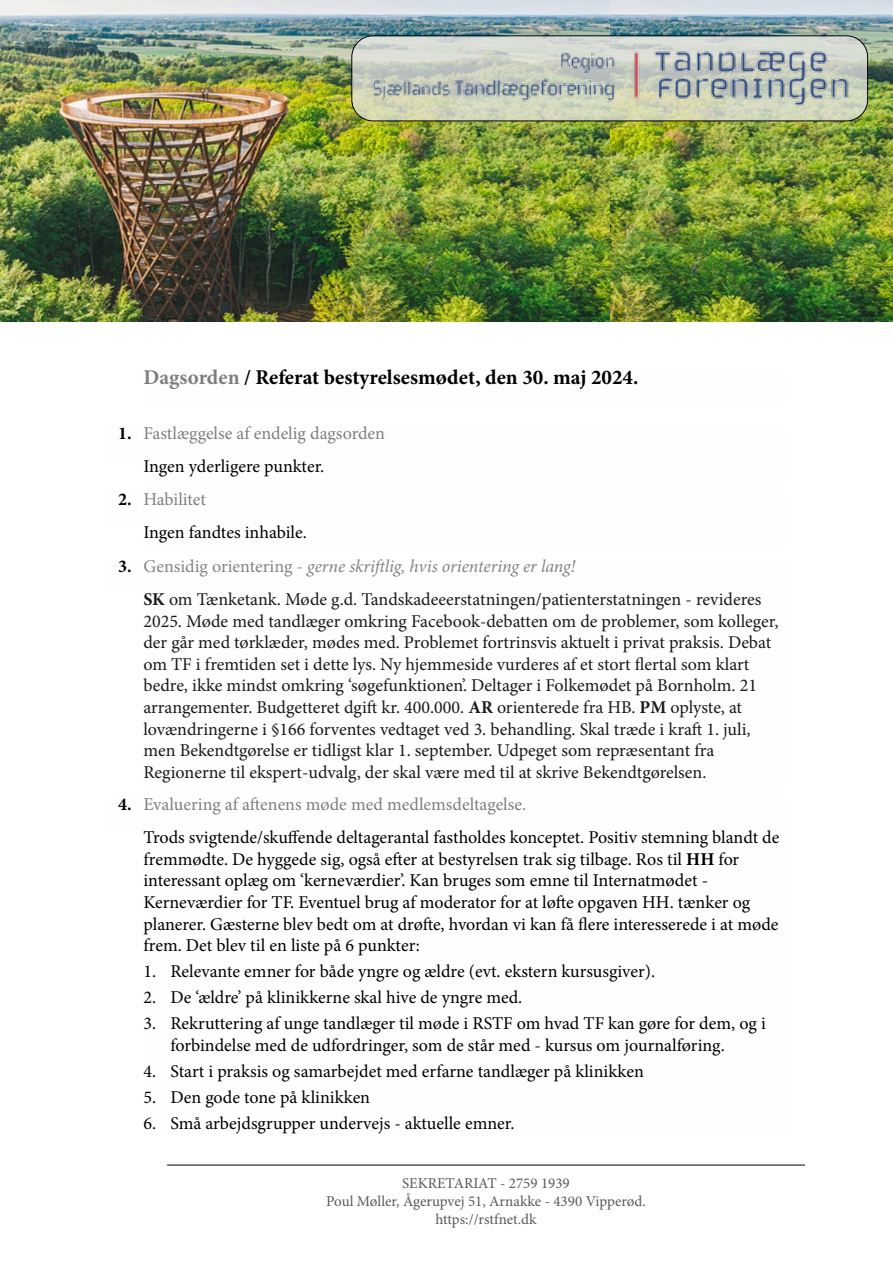
<style>
.page{position:relative;width:893px;height:1263px;background:#fff}
.page>*{position:absolute;margin:0;border:0;box-sizing:border-box;transform-origin:0 0}
.t1{font:700 21px "Minion Pro";color:#000}
.t2{font:18px/21.6px "Minion Pro";color:#000}
.t3{font:18px/21.6px "Minion Pro";color:#191919}
.t4{font:18px "Minion Pro";color:rgb(0 0 0/.51)}
.t5{font:italic 18px/34.3px "Minion Pro";letter-spacing:-.005em;color:rgb(0 0 0/.48)}
.t6{font:700 18px "Minion Pro";color:#000}
.t7{font:15px/18px "Minion Pro";color:#58595b;text-align:center}
.s1{color:rgb(0 0 0/.51)}
.s2{font-style:normal;color:#000}
.s3{font-style:normal}
.s4{font-weight:700}
</style>
<div class="page">
<hr style="left:167px;top:1165px;width:638px;height:1px;background:#000">
<img style="left:610px;top:0;width:283px;height:321px">
<img style="left:0;top:0;width:610px;height:321px">
<div style="left:352px;top:36px;width:516px;height:85px;background:#e6e6e6;border:1px solid #000;border-radius:21px;opacity:.75"></div>
<img style="left:366px;top:51px;width:487px;height:55px">
<p class="t6" style="left:118px;top:426px;width:15px">1.</p>
<p class="t6" style="left:118px;top:492px;width:15px">2.</p>
<p class="t6" style="left:118px;top:559px;width:15px">3.</p>
<p class="t6" style="left:118px;top:797px;width:15px">4.</p>
<p class="t1" style="left:143px;top:369px;width:496px"><span class="s1">Dagsorden</span> / Referat bestyrelsesmødet, den 30. maj 2024.</p>
<p class="t4" style="left:143px;top:426px;width:243px">Fastlæggelse af endelig dagsorden</p>
<p class="t2" style="left:143px;top:457px;width:182px">Ingen yderligere punkter.</p>
<p class="t4" style="left:143px;top:492px;width:64px">Habilitet</p>
<p class="t5" style="left:143px;top:517px;width:434px"><span class="s2">Ingen fandtes inhabile.<br></span><span class="s3">Gensidig orientering -</span> gerne skriftlig, hvis orientering er lang!</p>
<p class="t3" style="left:143px;top:590px;width:636px"><span class="s4">SK</span> om Tænketank. Møde g.d. Tandskadeeerstatningen/patienterstatningen - revideres 2025. Møde med tandlæger omkring Facebook-debatten om de problemer, som kolleger, der går med tørklæder, mødes med. Problemet fortrinsvis aktuelt i privat praksis. Debat om TF i fremtiden set i dette lys. Ny hjemmeside vurderes af et stort flertal som klart bedre, ikke mindst omkring ‘søgefunktionen’. Deltager i Folkemødet på Bornholm. 21 arrangementer. Budgetteret dgift kr. 400.000. <span class="s4">AR</span> orienterede fra HB. <span class="s4">PM</span> oplyste, at lovændringerne i §166 forventes vedtaget ved 3. behandling. Skal træde i kraft 1. juli, men Bekendtgørelse er tidligst klar 1. september. Udpeget som repræsentant fra Regionerne til ekspert-udvalg, der skal være med til at skrive Bekendtgørelsen.</p>
<p class="t4" style="left:143px;top:797px;width:384px">Evaluering af aftenens møde med medlemsdeltagelse.</p>
<p class="t2" style="left:143px;top:828px;width:637px">Trods svigtende/skuffende deltagerantal fastholdes konceptet. Positiv stemning blandt de fremmødte. De hyggede sig, også efter at bestyrelsen trak sig tilbage. Ros til <span class="s4">HH</span> for interessant oplæg om ‘kerneværdier’. Kan bruges som emne til Internatmødet - Kerneværdier for TF. Eventuel brug af moderator for at løfte opgaven HH. tænker og planerer. Gæsterne blev bedt om at drøfte, hvordan vi kan få flere interesserede i at møde frem. Det blev til en liste på 6 punkter:</p>
<p class="t2" style="left:143px;top:962px;width:513px">1. Relevante emner for både yngre og ældre (evt. ekstern kursusgiver).</p>
<p class="t2" style="left:143px;top:988px;width:380px">2. De ‘ældre’ på klinikkerne skal hive de yngre med.</p>
<p class="t2" style="left:170px;top:1014px;width:597px;text-indent:-27px">3. Rekruttering af unge tandlæger til møde i RSTF om hvad TF kan gøre for dem, og i forbindelse med de udfordringer, som de står med - kursus om journalføring.</p>
<p class="t2" style="left:143px;top:1062px;width:502px">4. Start i praksis og samarbejdet med erfarne tandlæger på klinikken</p>
<p class="t2" style="left:143px;top:1088px;width:228px">5. Den gode tone på klinikken</p>
<p class="t2" style="left:143px;top:1114px;width:373px">6. Små arbejdsgrupper undervejs - aktuelle emner.</p>
<p class="t7" style="left:326px;top:1175px;width:321px">SEKRETARIAT - 2759 1939<br>Poul Møller, Ågerupvej 51, Arnakke - 4390 Vipperød. https://rstfnet.dk</p>
</div>
